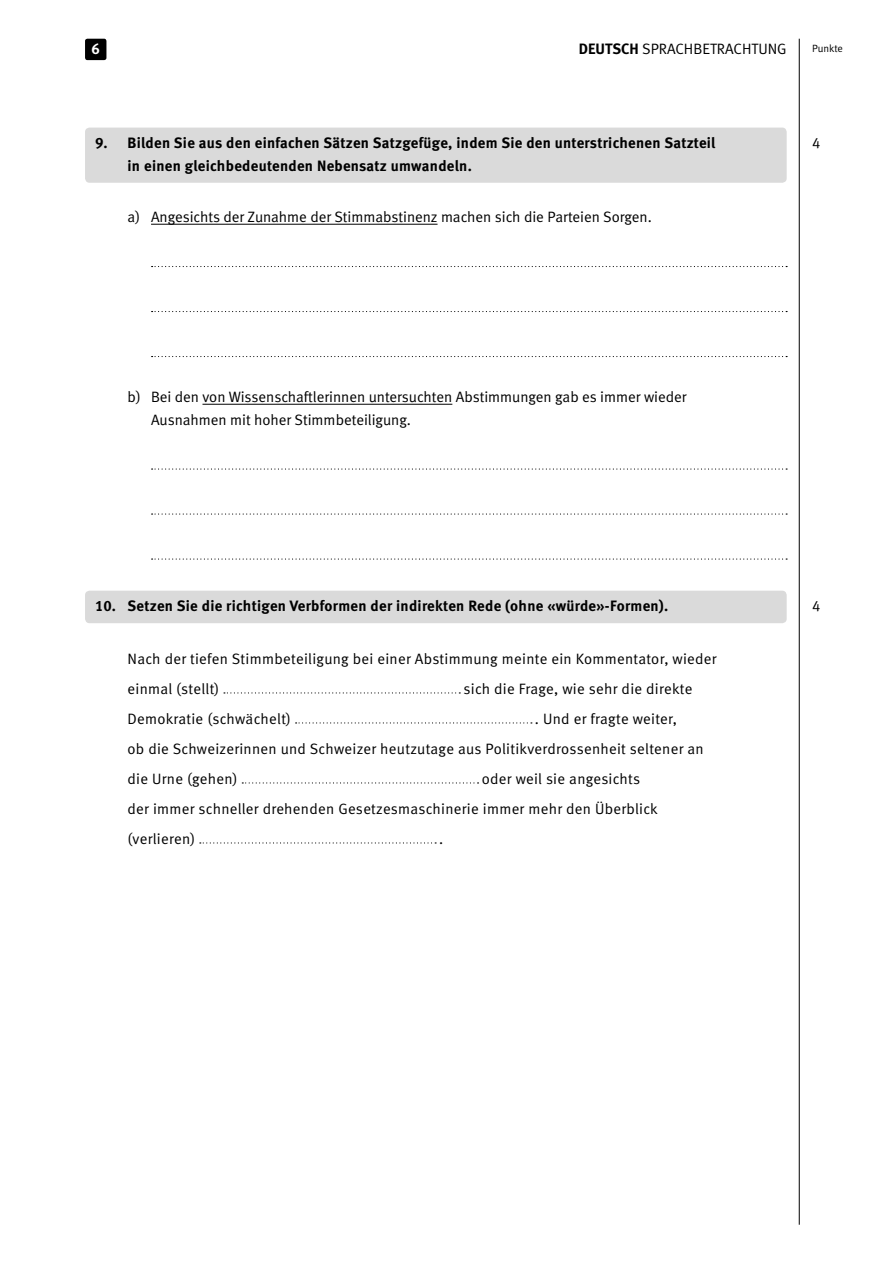
<style>
.page{position:relative;width:893px;height:1263px;background:#fff}
.page>*{position:absolute;margin:0;border:0;box-sizing:border-box;transform-origin:0 0}
.Titel_03{font:15px/30px "Meta Normal LF";letter-spacing:.015em;color:#000}
.Titel_03-2{font:15px "Meta Bold LF";letter-spacing:.02em;color:#000}
.t1{font:15px "Meta Bold LF";color:#fff}
.t2{font:10.5px "Meta Normal LF";letter-spacing:-.005em;color:#000}
.s1{font-family:"Meta Bold LF"}
</style>
<div class="page">
<div style="left:85px;top:39px;width:21px;height:21px;background:#000;border-radius:2px"></div>
<hr style="left:799px;top:39px;width:1px;height:1186px;background:#000">
<div style="left:85px;top:128px;width:702px;height:55px;background:#dadada;border-radius:4px"></div>
<div style="left:85px;top:591px;width:702px;height:32px;background:#dadada;border-radius:4px"></div>
<hr style="left:151px;top:224px;width:287px;height:1px;background:#000">
<hr style="left:202px;top:404px;width:250px;height:1px;background:#000">
<svg style="left:152px;top:266px;width:635px;height:1px"></svg>
<svg style="left:152px;top:311px;width:635px;height:1px"></svg>
<svg style="left:152px;top:356px;width:635px;height:1px"></svg>
<svg style="left:152px;top:468px;width:635px;height:2px"></svg>
<svg style="left:152px;top:513px;width:635px;height:2px"></svg>
<svg style="left:152px;top:558px;width:635px;height:2px"></svg>
<svg style="left:224px;top:692px;width:236px;height:1px"></svg>
<svg style="left:296px;top:722px;width:236px;height:1px"></svg>
<svg style="left:242px;top:782px;width:237px;height:1px"></svg>
<svg style="left:200px;top:842px;width:236px;height:1px"></svg>
<p class="t1" style="left:91px;top:40px;width:10px">6</p>
<p class="t2" style="left:812px;top:43px;width:32px">Punkte</p>
<p class="Titel_03" style="left:579px;top:34px;width:209px"><span class="s1">DEUTSCH</span> SPRACHBETRACHTUNG</p>
<p class="Titel_03-2" style="left:95px;top:134px;width:622px">9. Bilden Sie aus den einfachen Sätzen Satzgefüge, indem Sie den unterstrichenen Satzteil</p>
<p class="Titel_03" style="left:812px;top:128px;width:10px">4</p>
<p class="Titel_03-2" style="left:128px;top:157px;width:346px">in einen gleichbedeutenden Nebensatz umwandeln.</p>
<p class="Titel_03" style="left:128px;top:202px;width:526px">a) Angesichts der Zunahme der Stimmabstinenz machen sich die Parteien Sorgen.</p>
<p class="Titel_03" style="left:151px;top:385px;width:537px;line-height:22.5px;text-indent:-23px">b) Bei den von Wissenschaftlerinnen untersuchten Abstimmungen gab es immer wieder<br>Ausnahmen mit hoher Stimmbeteiligung.</p>
<p class="Titel_03-2" style="left:95px;top:597px;width:574px">10. Setzen Sie die richtigen Verbformen der indirekten Rede (ohne «würde»-Formen).</p>
<p class="Titel_03" style="left:812px;top:591px;width:10px">4</p>
<p class="Titel_03" style="left:128px;top:643px;width:591px">Nach der tiefen Stimmbeteiligung bei einer Abstimmung meinte ein Kommentator, wieder einmal (stellt)</p>
<p class="Titel_03" style="left:464px;top:673px;width:230px">sich die Frage, wie sehr die direkte</p>
<p class="Titel_03" style="left:128px;top:703px;width:165px">Demokratie (schwächelt)</p>
<p class="Titel_03" style="left:128px;top:703px;width:578px;text-indent:407px">. Und er fragte weiter,<br>ob die Schweizerinnen und Schweizer heutzutage aus Politikverdrossenheit seltener an die Urne (gehen)</p>
<p class="Titel_03" style="left:128px;top:763px;width:532px;text-indent:354px">oder weil sie angesichts der immer schneller drehenden Gesetzesmaschinerie immer mehr den Überblick (verlieren)</p>
<p class="Titel_03" style="left:439px;top:823px;width:6px">.</p>
</div>
